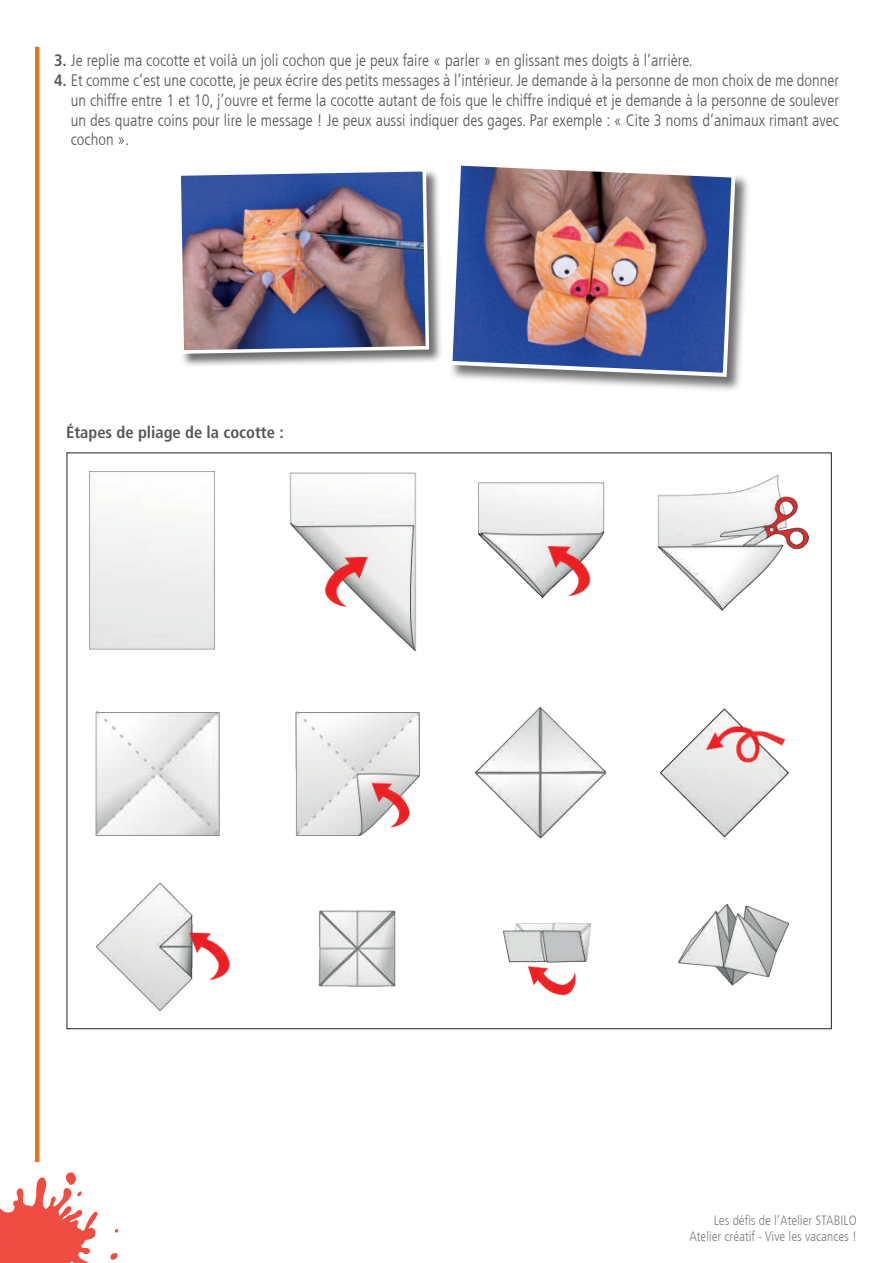
<style>
.page{position:relative;width:893px;height:1263px;background:#fff}
.page>*{position:absolute;margin:0;border:0;box-sizing:border-box;transform-origin:0 0}
.t1{font:300 condensed 16.5px/19.8px "Frutiger LT Com";color:#57585a;text-align:justify}
.t2{font:700 condensed 16.5px "Frutiger LT Com";color:#57585a}
.t3{font:300 condensed 13.5px/16.2px "Frutiger LT Com";color:#808285;text-align:right}
.s1{font-weight:700}
</style>
<div class="page">
<div style="left:177px;top:168px;width:266px;height:200px;background:#231f20;opacity:.65"></div>
<img style="left:177px;top:168px;width:254px;height:188px">
<div style="left:449px;top:162px;width:302px;height:230px;background:#231f20;opacity:.65"></div>
<img style="left:449px;top:162px;width:288px;height:217px">
<img style="left:90px;top:471px;width:718px;height:539px">
<svg style="left:114px;top:1229px;width:4px;height:4px"></svg>
<svg style="left:110px;top:1253px;width:8px;height:7px"></svg>
<svg style="left:0;top:1172px;width:98px;height:91px"></svg>
<hr style="left:35px;top:47px;width:4px;height:1115px;background:#e87224">
<p class="t1" style="left:54px;top:50px;width:640px"><span class="s1">3.</span> Je replie ma cocotte et voilà un joli cochon que je peux faire « parler » en glissant mes doigts à l’arrière.</p>
<p class="t1" style="left:71px;top:70px;width:770px;text-indent:-17px"><span class="s1">4.</span> Et comme c’est une cocotte, je peux écrire des petits messages à l’intérieur. Je demande à la personne de mon choix de me donner un chiffre entre 1 et 10, j’ouvre et ferme la cocotte autant de fois que le chiffre indiqué et je demande à la personne de soulever un des quatre coins pour lire le message ! Je peux aussi indiquer des gages. Par exemple : « Cite 3 noms d’animaux rimant avec cochon ».</p>
<p class="t2" style="left:66px;top:422px;width:219px">Étapes de pliage de la cocotte :</p>
<p class="t3" style="left:689px;top:1212px;width:169px">Les défis de l’Atelier STABILO<br>Atelier créatif - Vive les vacances !</p>
</div>
